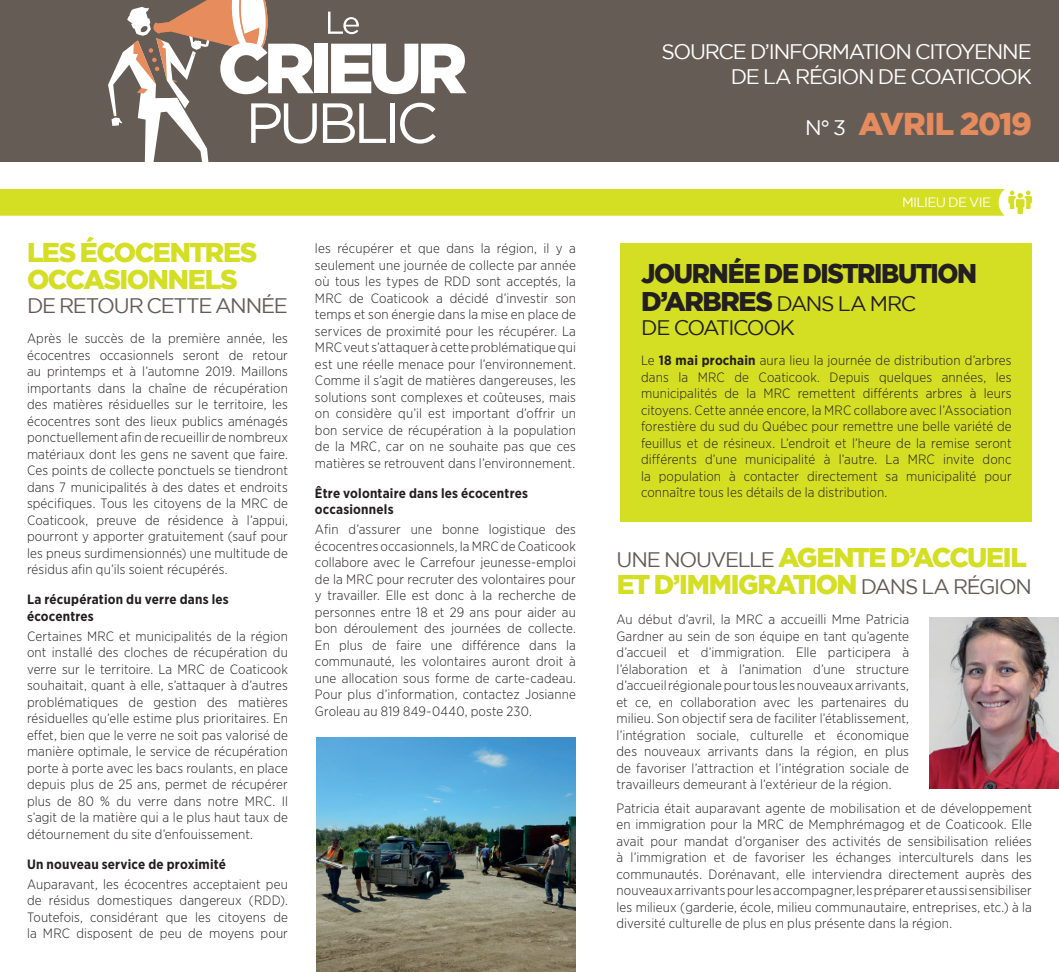
<style>
.page{position:relative;width:1059px;height:972px;background:#fff}
.page>*{position:absolute;margin:0;border:0;box-sizing:border-box;transform-origin:0 0}
.t1{font:900 31.5px "Gotham";letter-spacing:-.04em;color:#e68b5d}
.t2{font:900 27px/27px "Gotham";letter-spacing:-.055em;color:#d4de23}
.t3{font:900 27px "Gotham";letter-spacing:-.055em;color:#231f20;scale:.94 1}
.t4{font:21px/25.2px "Gotham";letter-spacing:-.06em;color:#fff;text-align:right}
.t5{font:21px/24px "Gotham";letter-spacing:-.065em;color:#231f20}
.t6{font:21px "Gotham";letter-spacing:-.06em;color:#655c56}
.t7{font:300 13.5px/16.5px "Gotham Narrow";letter-spacing:.01em;color:#231f20;text-align:justify}
.t8{font:700 13.5px/16.5px "Gotham Narrow";letter-spacing:.015em;color:#231f20}
.t9{font:13.5px "Gotham";letter-spacing:-.045em;color:#fff}
.s1{font-weight:400;font-size:21px;color:#fff}
.s2{font-weight:900;font-size:27px}
.s3{font-weight:700}
.s4{font-weight:400;font-size:21px;color:#655c56}
</style>
<div class="page">
<div style="left:0;top:0;width:1058px;height:162px;background:#655c56"></div>
<div style="left:314px;top:44px;width:13px;height:49px;background:#fff"></div>
<svg style="left:331px;top:44px;width:135px;height:50px"></svg>
<svg style="left:108px;top:0;width:209px;height:162px"></svg>
<svg style="left:323px;top:103px;width:63px;height:40px"></svg>
<hr style="left:390px;top:103px;width:4px;height:40px;background:#fff">
<svg style="left:400px;top:103px;width:35px;height:41px"></svg>
<svg style="left:328px;top:12px;width:31px;height:22px"></svg>
<img style="left:929px;top:617px;width:129px;height:171px">
<img style="left:316px;top:738px;width:260px;height:234px">
<div style="left:620px;top:243px;width:411px;height:279px;background:#d4de23"></div>
<div style="left:0;top:189px;width:1031px;height:27px;background:#d4de23"></div>
<h2 class="t2" style="left:27px;top:239px;width:232px">LES ÉCOCENTRES<br>OCCASIONNELS</h2>
<h3 class="t6" style="left:27px;top:294px;width:262px">DE RETOUR CETTE ANNÉE</h3>
<p class="t7" style="left:27px;top:330px;width:262px">Après le succès de la première année, les écocentres occasionnels seront de retour au printemps et à l’automne 2019. Maillons importants dans la chaîne de récupération des matières résiduelles sur le territoire, les écocentres sont des lieux publics aménagés ponctuellement afin de recueillir de nombreux matériaux dont les gens ne savent que faire.<br>Ces points de collecte ponctuels se tiendront dans 7 municipalités à des dates et endroits spécifiques. Tous les citoyens de la MRC de Coaticook, preuve de résidence à l’appui, pourront y apporter gratuitement (sauf pour les pneus surdimensionnés) une multitude de résidus afin qu’ils soient récupérés.</p>
<p class="t8" style="left:27px;top:591px;width:203px">La récupération du verre dans les écocentres</p>
<p class="t7" style="left:27px;top:627px;width:262px">Certaines MRC et municipalités de la région ont installé des cloches de récupération du verre sur le territoire. La MRC de Coaticook souhaitait, quant à elle, s’attaquer à d’autres problématiques de gestion des matières résiduelles qu’elle estime plus prioritaires. En effet, bien que le verre ne soit pas valorisé de manière optimale, le service de récupération porte à porte avec les bacs roulants, en place depuis plus de 25 ans, permet de récupérer plus de 80 % du verre dans notre MRC. Il s’agit de la matière qui a le plus haut taux de détournement du site d’enfouissement.</p>
<p class="t8" style="left:27px;top:856px;width:200px">Un nouveau service de proximité</p>
<p class="t7" style="left:27px;top:875px;width:262px">Auparavant, les écocentres acceptaient peu de résidus domestiques dangereux (RDD).<br>Toutefois, considérant que les citoyens de la MRC disposent de peu de moyens pour</p>
<p class="t7" style="left:315px;top:240px;width:262px">les récupérer et que dans la région, il y a seulement une journée de collecte par année où tous les types de RDD sont acceptés, la MRC de Coaticook a décidé d’investir son temps et son énergie dans la mise en place de services de proximité pour les récupérer. La MRC veut s’attaquer à cette problématique qui est une réelle menace pour l’environnement.<br>Comme il s’agit de matières dangereuses, les solutions sont complexes et coûteuses, mais on considère qu’il est important d’offrir un bon service de récupération à la population de la MRC, car on ne souhaite pas que ces matières se retrouvent dans l’environnement.</p>
<p class="t8" style="left:315px;top:485px;width:214px">Être volontaire dans les écocentres occasionnels</p>
<p class="t7" style="left:315px;top:521px;width:262px">Afin d’assurer une bonne logistique des écocentres occasionnels, la MRC de Coaticook collabore avec le Carrefour jeunesse-emploi de la MRC pour recruter des volontaires pour y travailler. Elle est donc à la recherche de personnes entre 18 et 29 ans pour aider au bon déroulement des journées de collecte.<br>En plus de faire une différence dans la communauté, les volontaires auront droit à une allocation sous forme de carte-cadeau.<br>Pour plus d’information, contactez Josianne Groleau au 819 849-0440, poste 230.</p>
<h3 class="t4" style="left:661px;top:39px;width:372px">SOURCE D’INFORMATION CITOYENNE<br>DE LA RÉGION DE COATICOOK</h3>
<h1 class="t1" style="left:805px;top:106px;width:228px"><span class="s1">N° 3</span> AVRIL 2019</h1>
<p class="t9" style="left:902px;top:195px;width:90px">MILIEU DE VIE</p>
<h2 class="t3" style="left:641px;top:257px;width:359px">JOURNÉE DE DISTRIBUTION</h2>
<h3 class="t5" style="left:641px;top:291px;width:276px"><span class="s2">D’ARBRES</span> DANS LA MRC<br>DE COATICOOK</h3>
<p class="t7" style="left:641px;top:352px;width:372px">Le <span class="s3">18 mai prochain</span> aura lieu la journée de distribution d’arbres dans la MRC de Coaticook. Depuis quelques années, les municipalités de la MRC remettent différents arbres à leurs citoyens. Cette année encore, la MRC collabore avec l’Association forestière du sud du Québec pour remettre une belle variété de feuillus et de résineux. L’endroit et l’heure de la remise seront différents d’une municipalité à l’autre. La MRC invite donc la population à contacter directement sa municipalité pour connaître tous les détails de la distribution.</p>
<h2 class="t2" style="left:616px;top:544px;width:416px"><span class="s4">UNE NOUVELLE</span> AGENTE D’ACCUEIL<br>ET D’IMMIGRATION <span class="s4">DANS LA RÉGION</span></h2>
<p class="t7" style="left:616px;top:611px;width:294px">Au début d’avril, la MRC a accueilli Mme Patricia Gardner au sein de son équipe en tant qu’agente d’accueil et d’immigration. Elle participera à l’élaboration et à l’animation d’une structure d’accueil régionale pour tous les nouveaux arrivants, et ce, en collaboration avec les partenaires du milieu. Son objectif sera de faciliter l’établissement, l’intégration sociale, culturelle et économique des nouveaux arrivants dans la région, en plus de favoriser l’attraction et l’intégration sociale de travailleurs demeurant à l’extérieur de la région.</p>
<p class="t7" style="left:616px;top:799px;width:417px">Patricia était auparavant agente de mobilisation et de développement en immigration pour la MRC de Memphrémagog et de Coaticook. Elle avait pour mandat d’organiser des activités de sensibilisation reliées à l’immigration et de favoriser les échanges interculturels dans les communautés. Dorénavant, elle interviendra directement auprès des nouveaux arrivants pour les accompagner, les préparer et aussi sensibiliser les milieux (garderie, école, milieu communautaire, entreprises, etc.) à la diversité culturelle de plus en plus présente dans la région.</p>
</div>
